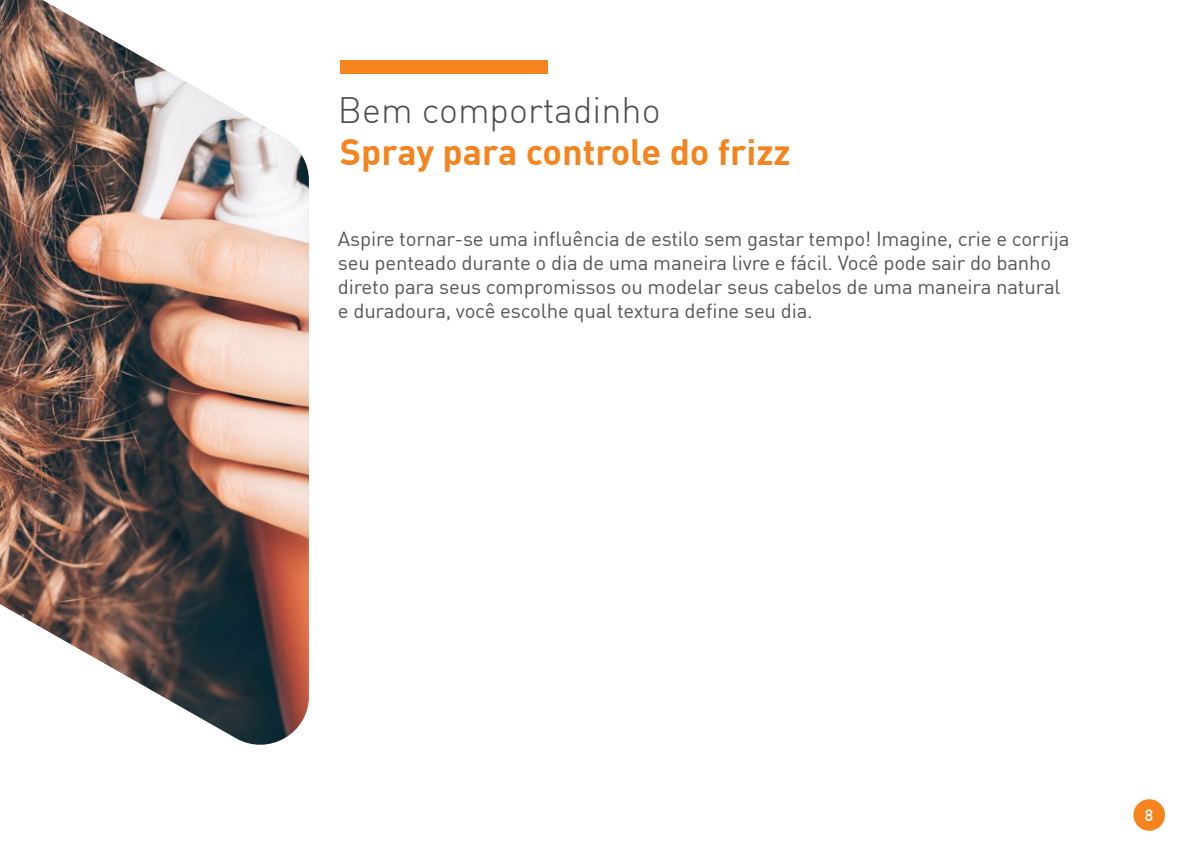
<style>
.page{position:relative;width:1191px;height:851px;background:#fff}
.page>*{position:absolute;margin:0;border:0;box-sizing:border-box;transform-origin:0 0}
.t1{font:700 36px "DIN Pro";color:#f5841f}
.t2{font:300 36px "DIN Pro";color:#4d4d4f}
.t3{font:20px/24px "DIN Pro";letter-spacing:-.01em;color:#565659}
.t4{font:500 16px "DIN Pro";color:#fff}
</style>
<div class="page">
<div style="left:1133px;top:799px;width:32px;height:31px;background:#f5841f;border-radius:50%"></div>
<img style="left:0;top:0;width:309px;height:745px">
<div style="left:340px;top:61px;width:208px;height:13px;background:#f5841f"></div>
<h1 class="t2" style="left:338px;top:82px;width:324px">Bem comportadinho</h1>
<h1 class="t1" style="left:340px;top:123px;width:452px">Spray para controle do frizz</h1>
<p class="t3" style="left:338px;top:226px;width:733px">Aspire tornar-se uma influência de estilo sem gastar tempo! Imagine, crie e corrija seu penteado durante o dia de uma maneira livre e fácil. Você pode sair do banho direto para seus compromissos ou modelar seus cabelos de uma maneira natural e duradoura, você escolhe qual textura define seu dia.</p>
<p class="t4" style="left:1145px;top:802px;width:10px">8</p>
</div>
